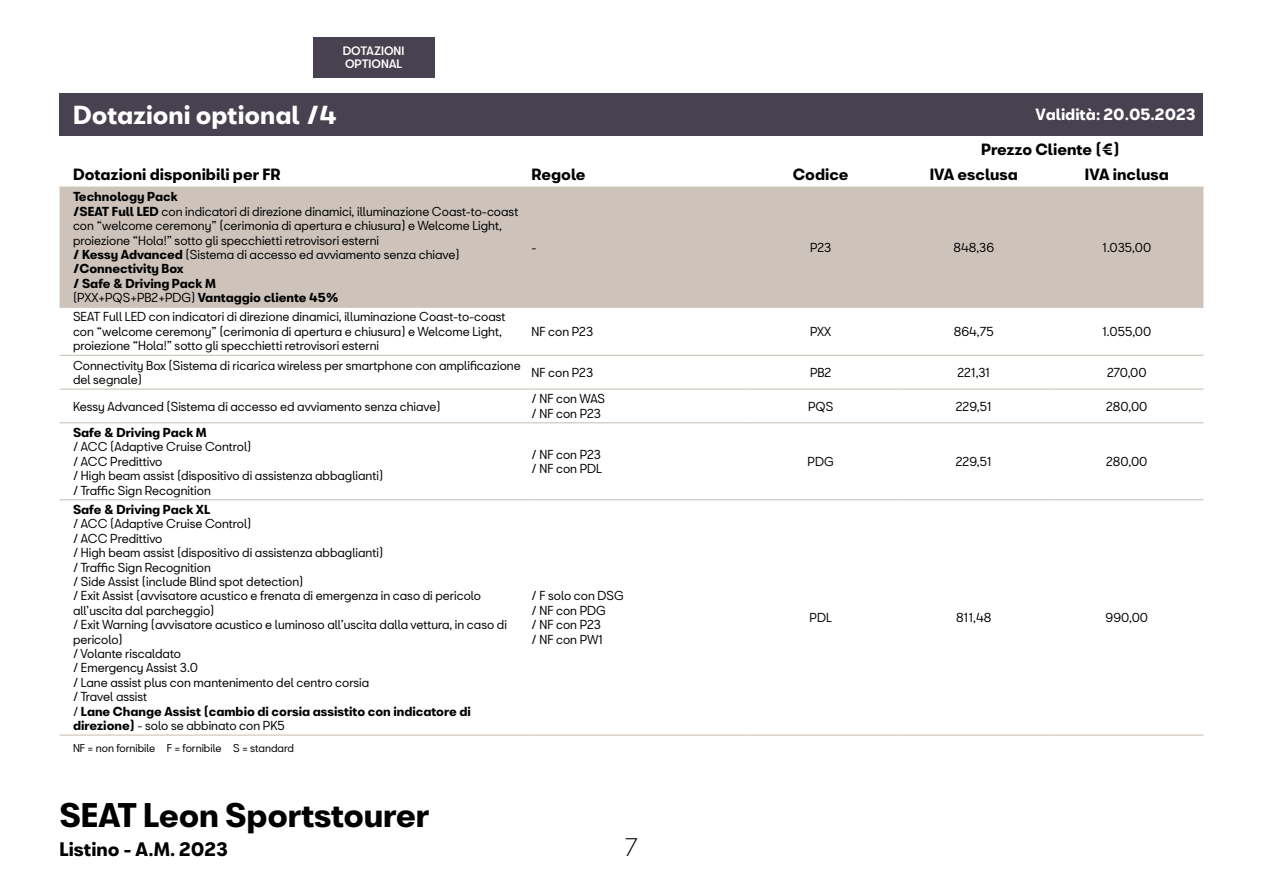
<style>
.page{position:relative;width:1263px;height:893px;background:#fff}
.page>*{position:absolute;margin:0;border:0;box-sizing:border-box;transform-origin:0 0}
.t1{font:700 31.5px "Seat Bcn";letter-spacing:-.01em;color:#000}
.t2{font:700 24px "Seat Bcn";color:#fff}
.t3{font:300 23.4px "Seat Bcn";color:#000}
.t4{font:700 18px "Seat Bcn";color:#000}
.t5{font:700 15px "Seat Bcn";color:#000}
.t6{font:700 15px "Seat Bcn";color:#fff}
.t7{font:12px/14.4px "Seat Bcn";color:#000}
.t8{font:700 12px "Seat Bcn";color:#000}
.t9{font:500 11.25px/12.8px "Seat Bcn";letter-spacing:.005em;color:#fff}
.t10{font:10.5px "Seat Bcn";color:#000}
.s1{font-weight:700}
</style>
<div class="page">
<div style="left:60px;top:94px;width:1143px;height:42px;background:#484250"></div>
<div style="left:60px;top:188px;width:1143px;height:119px;background:#cdc3bb"></div>
<hr style="left:60px;top:187px;width:471px;height:1px;background:#cdc3bb">
<hr style="left:531px;top:187px;width:213px;height:1px;background:#cdc3bb">
<hr style="left:744px;top:187px;width:153px;height:1px;background:#cdc3bb">
<hr style="left:897px;top:187px;width:153px;height:1px;background:#cdc3bb">
<hr style="left:1050px;top:187px;width:153px;height:1px;background:#cdc3bb">
<hr style="left:60px;top:307px;width:471px;height:1px;background:#cdc3bb">
<hr style="left:531px;top:307px;width:213px;height:1px;background:#cdc3bb">
<hr style="left:744px;top:307px;width:153px;height:1px;background:#cdc3bb">
<hr style="left:897px;top:307px;width:153px;height:1px;background:#cdc3bb">
<hr style="left:1050px;top:307px;width:153px;height:1px;background:#cdc3bb">
<hr style="left:60px;top:355px;width:471px;height:1px;background:#cdc3bb">
<hr style="left:531px;top:355px;width:213px;height:1px;background:#cdc3bb">
<hr style="left:744px;top:355px;width:153px;height:1px;background:#cdc3bb">
<hr style="left:897px;top:355px;width:153px;height:1px;background:#cdc3bb">
<hr style="left:1050px;top:355px;width:153px;height:1px;background:#cdc3bb">
<hr style="left:60px;top:388px;width:471px;height:2px;background:#cdc3bb">
<hr style="left:531px;top:388px;width:213px;height:2px;background:#cdc3bb">
<hr style="left:744px;top:388px;width:153px;height:2px;background:#cdc3bb">
<hr style="left:897px;top:388px;width:153px;height:2px;background:#cdc3bb">
<hr style="left:1050px;top:388px;width:153px;height:2px;background:#cdc3bb">
<hr style="left:60px;top:422px;width:471px;height:1px;background:#cdc3bb">
<hr style="left:531px;top:422px;width:213px;height:1px;background:#cdc3bb">
<hr style="left:744px;top:422px;width:153px;height:1px;background:#cdc3bb">
<hr style="left:897px;top:422px;width:153px;height:1px;background:#cdc3bb">
<hr style="left:1050px;top:422px;width:153px;height:1px;background:#cdc3bb">
<hr style="left:60px;top:499px;width:471px;height:1px;background:#cdc3bb">
<hr style="left:531px;top:499px;width:213px;height:1px;background:#cdc3bb">
<hr style="left:744px;top:499px;width:153px;height:1px;background:#cdc3bb">
<hr style="left:897px;top:499px;width:153px;height:1px;background:#cdc3bb">
<hr style="left:1050px;top:499px;width:153px;height:1px;background:#cdc3bb">
<hr style="left:60px;top:734px;width:471px;height:2px;background:#cdc3bb">
<hr style="left:531px;top:734px;width:213px;height:2px;background:#cdc3bb">
<hr style="left:744px;top:734px;width:153px;height:2px;background:#cdc3bb">
<hr style="left:897px;top:734px;width:153px;height:2px;background:#cdc3bb">
<hr style="left:1050px;top:734px;width:153px;height:2px;background:#cdc3bb">
<div style="left:313px;top:37px;width:121px;height:41px;background:#484250"></div>
<p class="t9" style="left:343px;top:43px;width:63px">DOTAZIONI<br>OPTIONAL</p>
<h2 class="t2" style="left:73px;top:93px;width:265px">Dotazioni optional /4</h2>
<p class="t6" style="left:1035px;top:101px;width:162px">Validità: 20.05.2023</p>
<p class="t5" style="left:981px;top:135px;width:140px">Prezzo Cliente (€)</p>
<p class="t5" style="left:73px;top:161px;width:209px">Dotazioni disponibili per FR</p>
<p class="t5" style="left:532px;top:161px;width:56px">Regole</p>
<p class="t5" style="left:793px;top:161px;width:57px">Codice</p>
<p class="t5" style="left:930px;top:161px;width:90px">IVA esclusa</p>
<p class="t5" style="left:1085px;top:161px;width:85px">IVA inclusa</p>
<p class="t7" style="left:73px;top:188px;width:447px"><span class="s1">Technology Pack<br>/SEAT Full LED</span> con indicatori di direzione dinamici, illuminazione Coast-to-coast con “welcome ceremony” (cerimonia di apertura e chiusura) e Welcome Light, proiezione “Hola!” sotto gli specchietti retrovisori esterni<br><span class="s1">/ Kessy Advanced</span> (Sistema di accesso ed avviamento senza chiave) <span class="s1">/Connectivity Box<br>/ Safe &amp; Driving Pack M<br></span>(PXX+PQS+PB2+PDG) <span class="s1">Vantaggio cliente 45%</span></p>
<p class="t7" style="left:531px;top:238px;width:7px">-</p>
<p class="t7" style="left:810px;top:238px;width:23px">P23</p>
<p class="t7" style="left:953px;top:238px;width:42px">848,36</p>
<p class="t7" style="left:1102px;top:238px;width:50px">1.035,00</p>
<p class="t7" style="left:73px;top:308px;width:434px">SEAT Full LED con indicatori di direzione dinamici, illuminazione Coast-to-coast con “welcome ceremony” (cerimonia di apertura e chiusura) e Welcome Light, proiezione “Hola!” sotto gli specchietti retrovisori esterni</p>
<p class="t7" style="left:531px;top:322px;width:63px">NF con P23</p>
<p class="t7" style="left:810px;top:322px;width:23px">PXX</p>
<p class="t7" style="left:954px;top:322px;width:42px">864,75</p>
<p class="t7" style="left:1102px;top:322px;width:51px">1.055,00</p>
<p class="t7" style="left:73px;top:356px;width:449px">Connectivity Box (Sistema di ricarica wireless per smartphone con amplificazione del segnale)</p>
<p class="t7" style="left:531px;top:363px;width:63px">NF con P23</p>
<p class="t7" style="left:810px;top:363px;width:23px">PB2</p>
<p class="t7" style="left:957px;top:363px;width:34px">221,31</p>
<p class="t7" style="left:1107px;top:363px;width:41px">270,00</p>
<p class="t7" style="left:73px;top:397px;width:369px">Kessy Advanced (Sistema di accesso ed avviamento senza chiave)</p>
<p class="t7" style="left:531px;top:390px;width:75px">/ NF con WAS / NF con P23</p>
<p class="t7" style="left:808px;top:397px;width:27px">PQS</p>
<p class="t7" style="left:956px;top:397px;width:37px">229,51</p>
<p class="t7" style="left:1106px;top:397px;width:43px">280,00</p>
<p class="t8" style="left:73px;top:422px;width:135px">Safe &amp; Driving Pack M</p>
<p class="t7" style="left:73px;top:438px;width:312px">/ ACC (Adaptive Cruise Control)<br>/ ACC Predittivo<br>/ High beam assist (dispositivo di assistenza abbaglianti) / Traffic Sign Recognition</p>
<p class="t7" style="left:531px;top:445px;width:72px">/ NF con P23 / NF con PDL</p>
<p class="t7" style="left:807px;top:452px;width:28px">PDG</p>
<p class="t7" style="left:956px;top:452px;width:37px">229,51</p>
<p class="t7" style="left:1106px;top:452px;width:43px">280,00</p>
<p class="t8" style="left:73px;top:499px;width:139px">Safe &amp; Driving Pack XL</p>
<p class="t7" style="left:73px;top:515px;width:435px">/ ACC (Adaptive Cruise Control)<br>/ ACC Predittivo<br>/ High beam assist (dispositivo di assistenza abbaglianti)<br>/ Traffic Sign Recognition<br>/ Side Assist (include Blind spot detection)<br>/ Exit Assist (avvisatore acustico e frenata di emergenza in caso di pericolo all’uscita dal parcheggio)<br>/ Exit Warning (avvisatore acustico e luminoso all’uscita dalla vettura, in caso di pericolo)<br>/ Volante riscaldato<br>/ Emergency Assist 3.0<br>/ Lane assist plus con mantenimento del centro corsia<br>/ Travel assist<br>/ <span class="s1">Lane Change Assist (cambio di corsia assistito con indicatore di direzione)</span> - solo se abbinato con PK5</p>
<p class="t7" style="left:531px;top:587px;width:94px">/ F solo con DSG / NF con PDG<br>/ NF con P23<br>/ NF con PW1</p>
<p class="t7" style="left:809px;top:608px;width:24px">PDL</p>
<p class="t7" style="left:956px;top:608px;width:37px">811,48</p>
<p class="t7" style="left:1105px;top:608px;width:44px">990,00</p>
<p class="t10" style="left:73px;top:739px;width:222px">NF = non fornibile F = fornibile S = standard</p>
<h1 class="t1" style="left:60px;top:786px;width:371px">SEAT Leon Sportstourer</h1>
<h3 class="t4" style="left:60px;top:833px;width:170px">Listino - A.M. 2023</h3>
<h3 class="t3" style="left:625px;top:827px;width:13px">7</h3>
</div>
